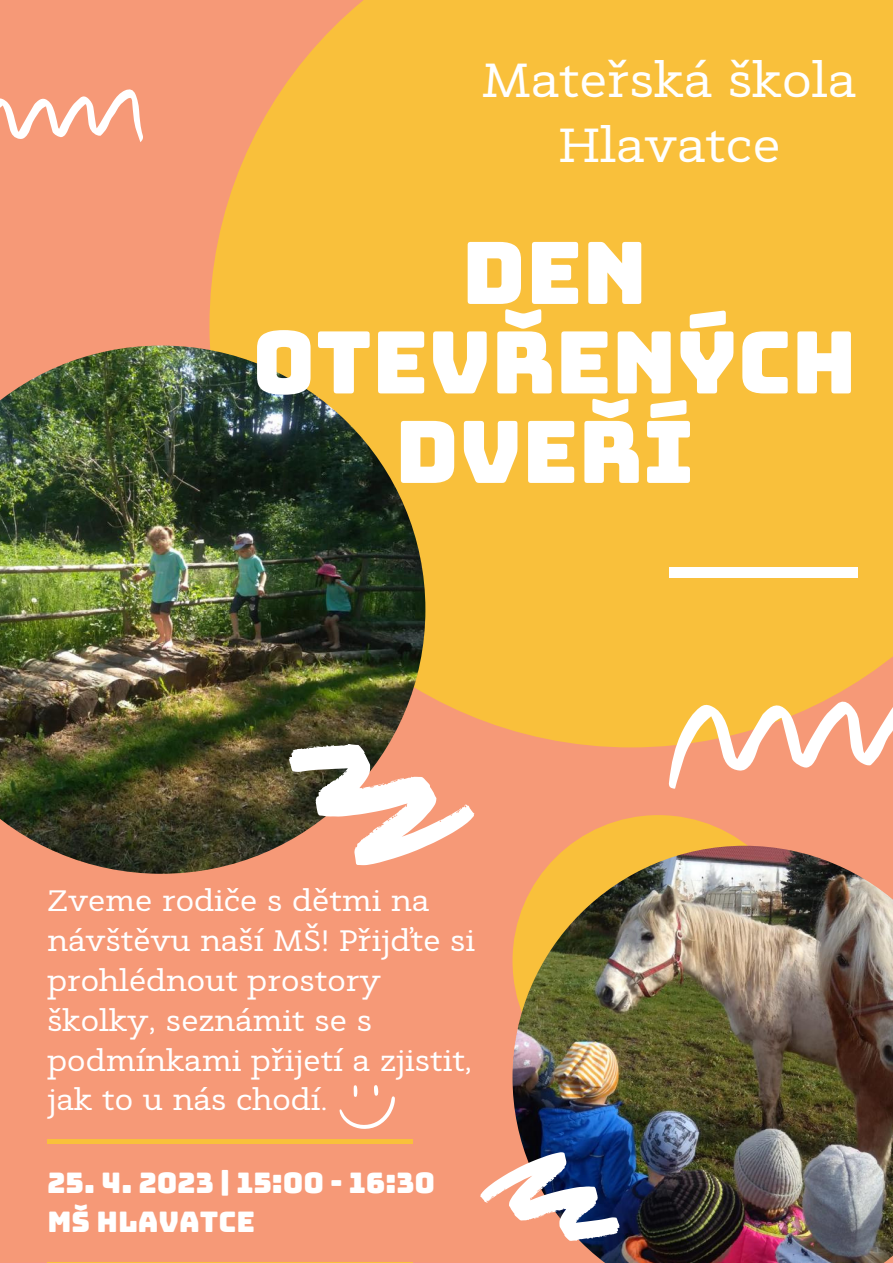
<style>
.page{position:relative;width:893px;height:1263px;background:#f69977}
.page>*{position:absolute;margin:0;border:0;box-sizing:border-box;transform-origin:0 0}
.t1{font:86.18px/89.5px "Bungee";color:#fff;text-align:center}
.t2{font:500 46.28px/64.7px "Sean Slab";color:#fff;text-align:center}
.t3{font:500 28.58px/39.8px "Sean Slab";color:#fff}
.t4{font:28.42px/39.2px "Bungee";color:#fff}
</style>
<div class="page">
<div style="left:209px;top:0;width:684px;height:747px;background:#f9c03b"></div>
<div style="left:512px;top:815px;width:292px;height:292px;background:#f9c03b;border-radius:50%"></div>
<img style="left:0;top:345px;width:425px;height:529px">
<img style="left:512px;top:846px;width:381px;height:417px">
<div style="left:47px;top:1138px;width:366px;height:5px;background:#f9c03b"></div>
<hr style="left:47px;top:1262px;width:366px;height:1px;background:#f9c03b">
<div style="left:669px;top:567px;width:189px;height:10px;background:#fff"></div>
<svg style="left:480px;top:1152px;width:139px;height:89px"></svg>
<svg style="left:281px;top:739px;width:198px;height:135px"></svg>
<svg style="left:668px;top:690px;width:225px;height:99px"></svg>
<svg style="left:0;top:89px;width:143px;height:53px"></svg>
<svg style="left:339px;top:1085px;width:56px;height:44px"></svg>
<h2 class="t2" style="left:482px;top:56px;width:375px">Mateřská škola<br>Hlavatce</h2>
<h1 class="t1" style="left:252px;top:228px;width:606px">DEN<br>OTEVŘENÝCH<br>DVEŘÍ</h1>
<p class="t3" style="left:47px;top:885px;width:429px">Zveme rodiče s dětmi na návštěvu naší MŠ! Přijďte si prohlédnout prostory školky, seznámit se s podmínkami přijetí a zjistit, jak to u nás chodí.</p>
<p class="t4" style="left:47px;top:1163px;width:389px">25. 4. 2023 | 15:00 - 16:30<br>MŠ HLAVATCE</p>
</div>
